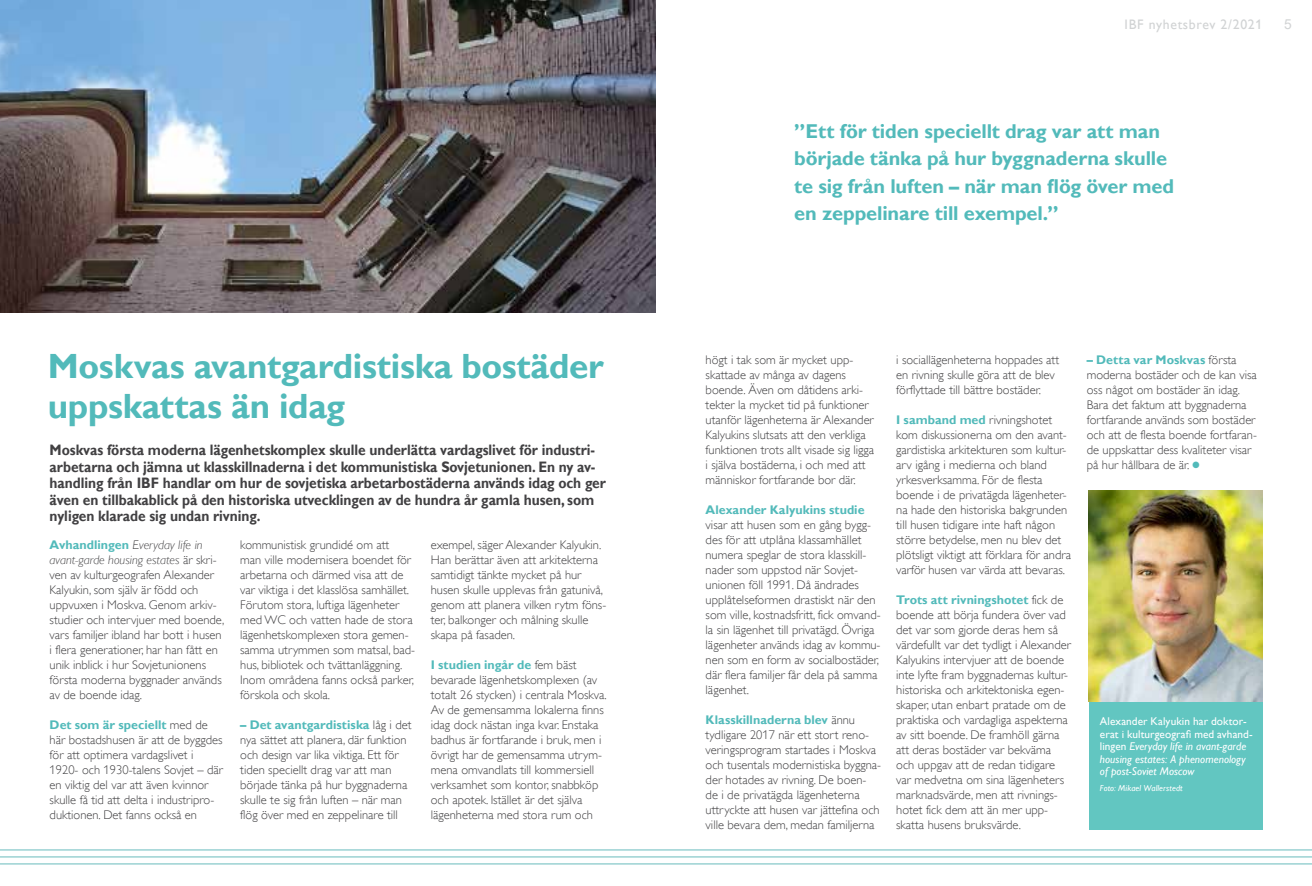
<style>
.page{position:relative;width:1312px;height:886px;background:#fff}
.page>*{position:absolute;margin:0;border:0;box-sizing:border-box;transform-origin:0 0}
.t1{font:700 35px/40px "Gill Alt One";letter-spacing:-.01em;color:#52baba}
.t2{font:700 20px/27.5px "Gill Alt One";letter-spacing:-.005em;color:#52baba}
.t3{font:700 15.12px/16.5px "Gill Alt One";letter-spacing:-.005em;color:#414042;scale:.91 1}
.t4{font:13.75px "Gill Alt One";letter-spacing:.05em;color:#d1d3d4}
.t5{font:13.75px "Arial";color:#d1d3d4}
.t6{font:300 12.5px/15px "Gill Alt One";color:#414042}
.t7{font:700 12.5px "Gill Alt One";color:#52baba}
.t8{font:italic 11.25px/12.5px "Gill Alt One";letter-spacing:.005em;color:#fff}
.t9{font:italic 8.75px "Gill Alt One";letter-spacing:.015em;color:#fff}
.s1{font-weight:700;color:#52baba}
.s2{font-style:italic}
.s3{color:#52baba}
.s4{font-style:normal}
</style>
<div class="page">
<hr style="left:0;top:863px;width:1311px;height:1px;background:#87c9ca">
<hr style="left:0;top:849px;width:1311px;height:1px;background:#87c9ca">
<hr style="left:0;top:856px;width:1311px;height:1px;background:#87c9ca">
<img style="left:0;top:0;width:656px;height:312px">
<img style="left:1088px;top:490px;width:173px;height:212px">
<div style="left:1088px;top:702px;width:173px;height:127px;background:#62c6c1"></div>
<h1 class="t1" style="left:48px;top:346px;width:557px">Moskvas avantgardistiska bostäder uppskattas än idag</h1>
<p class="t3" style="left:50px;top:442px;width:612px">Moskvas första moderna lägenhetskomplex skulle underlätta vardagslivet för industri&shy;arbetarna och jämna ut klasskillnaderna i det kommunistiska Sovjetunionen. En ny av&shy;handling från IBF handlar om hur de sovjetiska arbetarbostäderna används idag och ger även en tillbakablick på den historiska utvecklingen av de hundra år gamla husen, som nyligen klarade sig undan rivning.</p>
<p class="t6" style="left:50px;top:537px;width:176px"><span class="s1">Avhandlingen</span> <span class="s2">Everyday life in avant-garde housing estates</span> är skri&shy;ven av kulturgeografen Alexander<br>Kalyukin, som själv är född och uppvuxen i Moskva. Genom arkiv&shy;studier och intervjuer med boende, vars familjer ibland har bott i husen i flera generationer, har han fått en unik inblick i hur Sovjetunionens första moderna byggnader används av de boende idag.</p>
<p class="t6" style="left:50px;top:717px;width:175px"><span class="s1">Det som är speciellt</span> med de här bostadshusen är att de byggdes för att optimera vardagslivet i<br>1920- och 1930-talens Sovjet – där en viktig del var att även kvinnor skulle få tid att delta i industripro&shy;duktionen. Det fanns också en</p>
<p class="t6" style="left:430px;top:537px;width:177px">exempel, säger Alexander Kalyukin.<br>Han berättar även att arkitekterna samtidigt tänkte mycket på hur husen skulle upplevas från gatunivå, genom att planera vilken rytm föns&shy;ter, balkonger och målning skulle skapa på fasaden.</p>
<p class="t6" style="left:430px;top:657px;width:177px"><span class="s1">I studien ingår de</span> fem bäst bevarade lägenhetskomplexen (av totalt 26 stycken) i centrala Moskva.<br>Av de gemensamma lokalerna finns idag dock nästan inga kvar. Enstaka badhus är fortfarande i bruk, men i övrigt har de gemensamma utrym&shy;mena omvandlats till kommersiell verksamhet som kontor, snabbköp och apotek. Istället är det själva lägenheterna med stora rum och</p>
<p class="t6" style="left:240px;top:537px;width:176px">kommunistisk grundidé om att<br>man ville modernisera boendet för arbetarna och därmed visa att de var viktiga i det klasslösa samhället.<br>Förutom stora, luftiga lägenheter med WC och vatten hade de stora lägenhetskomplexen stora gemen&shy;samma utrymmen som matsal, bad&shy;hus, bibliotek och tvättanläggning.<br>Inom områdena fanns också parker, förskola och skola.</p>
<p class="t6" style="left:240px;top:717px;width:173px"><span class="s1">– Det avantgardistiska</span> låg i det nya sättet att planera, där funktion och design var lika viktiga. Ett för tiden speciellt drag var att man började tänka på hur byggnaderna skulle te sig från luften – när man flög över med en zeppelinare till</p>
<p class="t4" style="left:1124px;top:16px;width:139px">IBF nyhetsbrev 2/2021</p>
<p class="t5" style="left:1283px;top:15px;width:9px">5</p>
<h2 class="t2" style="left:794px;top:117px;width:381px">”Ett för tiden speciellt drag var att man började tänka på hur byggnaderna skulle te sig från luften – när man flög över med en zeppelinare till exempel.”</h2>
<p class="t6" style="left:705px;top:352px;width:170px">högt i tak som är mycket upp&shy;skattade av många av dagens boende. Även om dåtidens arki&shy;tekter la mycket tid på funktioner utanför lägenheterna är Alexander<br>Kalyukins slutsats att den verkliga funktionen trots allt visade sig ligga i själva bostäderna, i och med att människor fortfarande bor där.</p>
<p class="t7" style="left:705px;top:502px;width:160px">Alexander Kalyukins studie</p>
<p class="t6" style="left:705px;top:517px;width:176px">visar att husen som en gång bygg&shy;des för att utplåna klassamhället numera speglar de stora klasskill&shy;nader som uppstod när Sovjet&shy;unionen föll 1991. Då ändrades upplåtelseformen drastiskt när den som ville, kostnadsfritt, fick omvand&shy;la sin lägenhet till privatägd. Övriga lägenheter används idag av kommu&shy;nen som en form av socialbostäder, där flera familjer får dela på samma lägenhet.</p>
<p class="t6" style="left:705px;top:712px;width:177px"><span class="s1">Klasskillnaderna blev</span> ännu tydligare 2017 när ett stort reno&shy;veringsprogram startades i Moskva och tusentals modernistiska byggna&shy;der hotades av rivning. De boen&shy;de i de privatägda lägenheterna uttryckte att husen var jättefina och ville bevara dem, medan familjerna</p>
<p class="t6" style="left:896px;top:352px;width:164px">i sociallägenheterna hoppades att en rivning skulle göra att de blev förflyttade till bättre bostäder.</p>
<p class="t6" style="left:896px;top:412px;width:176px"><span class="s1">I samband med</span> rivningshotet kom diskussionerna om den avant&shy;gardistiska arkitekturen som kultur&shy;arv igång i medierna och bland yrkesverksamma. För de flesta boende i de privatägda lägenheter&shy;na hade den historiska bakgrunden till husen tidigare inte haft någon större betydelse, men nu blev det plötsligt viktigt att förklara för andra varför husen var värda att bevaras.</p>
<p class="t6" style="left:896px;top:592px;width:176px"><span class="s1">Trots att rivningshotet</span> fick de boende att börja fundera över vad det var som gjorde deras hem så värdefullt var det tydligt i Alexander Kalyukins intervjuer att de boende inte lyfte fram byggnadernas kultur&shy;historiska och arkitektoniska egen&shy;skaper, utan enbart pratade om de praktiska och vardagliga aspekterna av sitt boende. De framhöll gärna att deras bostäder var bekväma och uppgav att de redan tidigare var medvetna om sina lägenheters marknadsvärde, men att rivnings&shy;hotet fick dem att än mer upp&shy;skatta husens bruksvärde.</p>
<p class="t6" style="left:1086px;top:352px;width:172px"><span class="s1">– Detta var Moskvas</span> första moderna bostäder och de kan visa oss något om bostäder än idag.<br>Bara det faktum att byggnaderna fortfarande används som bostäder och att de flesta boende fortfaran&shy;de uppskattar dess kvaliteter visar på hur hållbara de är. <span class="s3">●</span></p>
<p class="t8" style="left:1099px;top:715px;width:154px"><span class="s4">Alexander Kalyukin har doktor&shy;erat i kulturgeografi med avhand&shy;lingen</span> Everyday life in avant-garde housing estates: A phenomenology of post-Soviet Moscow</p>
<p class="t9" style="left:1099px;top:783px;width:84px">Foto: Mikael Wallerstedt</p>
</div>
